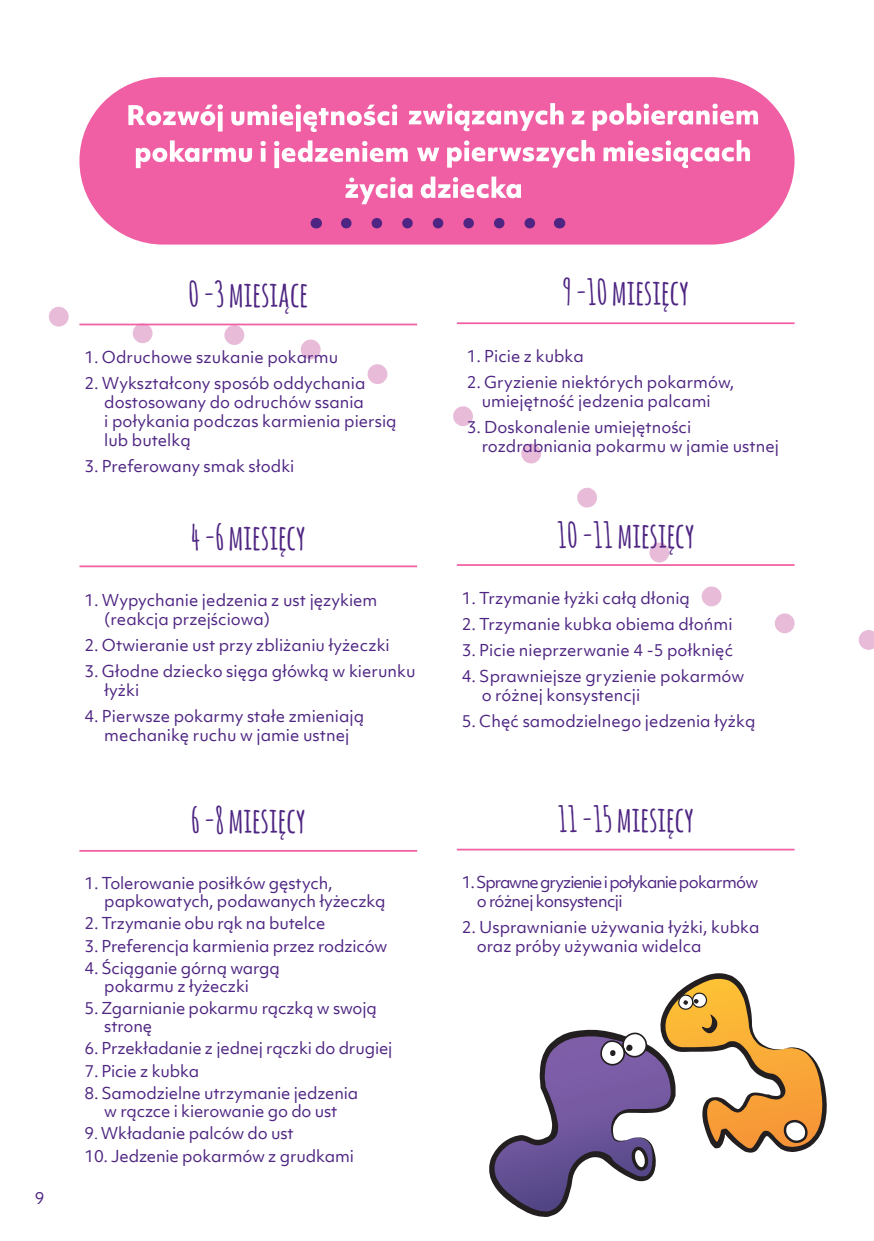
<style>
.page{position:relative;width:874px;height:1241px;background:#fff}
.page>*{position:absolute;margin:0;border:0;box-sizing:border-box;transform-origin:0 0}
.t1{font:700 35px "Amatic SC";letter-spacing:-.01em;color:#4e2582}
.t2{font:15.75px/18.9px "Objektiv Mk 1";color:#4e2582}
.t3{font:15.75px/18.9px "Objektiv Mk 1";letter-spacing:-.05em;color:#4e2582}
.s1{font-size:14px}
</style>
<div class="page">
<svg style="left:858px;top:630px;width:15px;height:20px"></svg>
<svg style="left:774px;top:613px;width:20px;height:20px"></svg>
<div style="left:701px;top:586px;width:20px;height:20px;background:#e8bcd9;border-radius:50%"></div>
<div style="left:649px;top:542px;width:20px;height:20px;background:#e8bcd9;border-radius:50%"></div>
<div style="left:367px;top:364px;width:20px;height:20px;background:#e8bcd9;border-radius:50%"></div>
<div style="left:300px;top:339px;width:20px;height:20px;background:#e8bcd9;border-radius:50%"></div>
<div style="left:224px;top:325px;width:20px;height:20px;background:#e8bcd9;border-radius:50%"></div>
<svg style="left:577px;top:487px;width:20px;height:21px"></svg>
<svg style="left:521px;top:443px;width:20px;height:21px"></svg>
<svg style="left:453px;top:406px;width:20px;height:20px"></svg>
<svg style="left:132px;top:323px;width:21px;height:20px"></svg>
<div style="left:49px;top:306px;width:20px;height:21px;background:#e8bcd9;border-radius:50%"></div>
<hr style="left:79px;top:323px;width:338px;height:2px;background:#f05ea3">
<hr style="left:456px;top:322px;width:338px;height:2px;background:#f05ea3">
<hr style="left:456px;top:564px;width:338px;height:2px;background:#f05ea3">
<hr style="left:456px;top:848px;width:338px;height:2px;background:#f05ea3">
<hr style="left:79px;top:565px;width:338px;height:2px;background:#f05ea3">
<hr style="left:79px;top:849px;width:338px;height:2px;background:#f05ea3">
<div style="left:79px;top:77px;width:715px;height:167px;background:#f05ea3;border-radius:84px"></div>
<svg style="left:346px;top:218px;width:190px;height:10px"></svg>
<svg style="left:345px;top:176px;width:175px;height:28px"></svg>
<svg style="left:417px;top:140px;width:332px;height:28px"></svg>
<svg style="left:136px;top:140px;width:271px;height:28px"></svg>
<svg style="left:408px;top:103px;width:349px;height:28px"></svg>
<svg style="left:128px;top:104px;width:269px;height:28px"></svg>
<svg style="left:489px;top:973px;width:338px;height:244px"></svg>
<svg style="left:609px;top:1049px;width:6px;height:7px"></svg>
<p class="t2" style="left:35px;top:1188px;width:11px">9</p>
<h1 class="t1" style="left:188px;top:268px;width:121px">0 -3 MIESIĄCE</h1>
<h1 class="t1" style="left:562px;top:267px;width:128px">9 -10 MIESIĘCY</h1>
<p class="t2" style="left:84px;top:347px;width:255px">1. Odruchowe szukanie pokarmu</p>
<p class="t2" style="left:104px;top:373px;width:294px;text-indent:-20px">2. Wykształcony sposób oddychania dostosowany do odruchów ssania<br>i połykania podczas karmienia piersią lub butelką</p>
<p class="t2" style="left:84px;top:456px;width:211px">3. Preferowany smak słodki</p>
<h1 class="t1" style="left:191px;top:512px;width:116px">4 -6 MIESIĘCY</h1>
<p class="t2" style="left:104px;top:590px;width:274px;text-indent:-20px">1. Wypychanie jedzenia z ust językiem (reakcja przejściowa)</p>
<p class="t2" style="left:84px;top:635px;width:306px">2. Otwieranie ust przy zbliżaniu łyżeczki</p>
<p class="t2" style="left:104px;top:661px;width:312px;text-indent:-20px">3. Głodne dziecko sięga główką w kierunku łyżki</p>
<p class="t2" style="left:84px;top:706px;width:281px;text-align:center">4. Pierwsze pokarmy stałe zmieniają mechanikę ruchu w jamie ustnej</p>
<h1 class="t1" style="left:191px;top:794px;width:116px">6 -8 MIESIĘCY</h1>
<p class="t2" style="left:104px;top:874px;width:283px;line-height:17.5px;text-indent:-20px">1. Tolerowanie posiłków gęstych, papkowatych, podawanych łyżeczką</p>
<p class="t2" style="left:84px;top:913px;width:242px">2. Trzymanie obu rąk na butelce</p>
<p class="t2" style="left:84px;top:936px;width:304px">3. Preferencja karmienia przez rodziców</p>
<p class="t2" style="left:104px;top:959px;width:177px;line-height:17.5px;text-indent:-20px">4. Ściąganie górną wargą pokarmu z łyżeczki</p>
<p class="t2" style="left:104px;top:999px;width:274px;line-height:17.5px;text-indent:-20px">5. Zgarnianie pokarmu rączką w swoją stronę</p>
<p class="t2" style="left:84px;top:1038px;width:309px">6. Przekładanie z jednej rączki do drugiej</p>
<p class="t2" style="left:84px;top:1060px;width:116px">7. Picie z kubka</p>
<p class="t2" style="left:84px;top:1084px;width:275px;line-height:17.5px;text-align:center">8. Samodzielne utrzymanie jedzenia w rączce i kierowanie go do ust</p>
<p class="t2" style="left:84px;top:1123px;width:211px">9<span class="s1">.</span> Wkładanie palców do ust</p>
<p class="t2" style="left:84px;top:1145px;width:271px">10. Jedzenie pokarmów z grudkami</p>
<p class="t2" style="left:466px;top:346px;width:119px">1. Picie z kubka</p>
<p class="t2" style="left:466px;top:372px;width:269px;text-align:center">2. Gryzienie niektórych pokarmów, umiejętność jedzenia palcami</p>
<p class="t2" style="left:481px;top:417px;width:298px;text-indent:-15px">3. Doskonalenie umiejętności rozdrabniania pokarmu w jamie ustnej</p>
<h1 class="t1" style="left:556px;top:510px;width:139px">10 -11 MIESIĘCY</h1>
<p class="t2" style="left:461px;top:588px;width:229px">1. Trzymanie łyżki całą dłonią</p>
<p class="t2" style="left:461px;top:614px;width:272px">2. Trzymanie kubka obiema dłońmi</p>
<p class="t2" style="left:461px;top:640px;width:273px">3. Picie nieprzerwanie 4 -5 połknięć</p>
<p class="t2" style="left:481px;top:666px;width:264px;text-indent:-20px">4. Sprawniejsze gryzienie pokarmów o różnej konsystencji</p>
<p class="t2" style="left:461px;top:711px;width:295px">5. Chęć samodzielnego jedzenia łyżką</p>
<h1 class="t1" style="left:557px;top:793px;width:138px">11 -15 MIESIĘCY</h1>
<p class="t3" style="left:476px;top:872px;width:283px;text-indent:-15px">1.Sprawne gryzienie ipołykanie pokarmów o różnej konsystencji</p>
<p class="t2" style="left:476px;top:917px;width:284px;text-indent:-15px">2. Usprawnianie używania łyżki, kubka oraz próby używania widelca</p>
</div>
